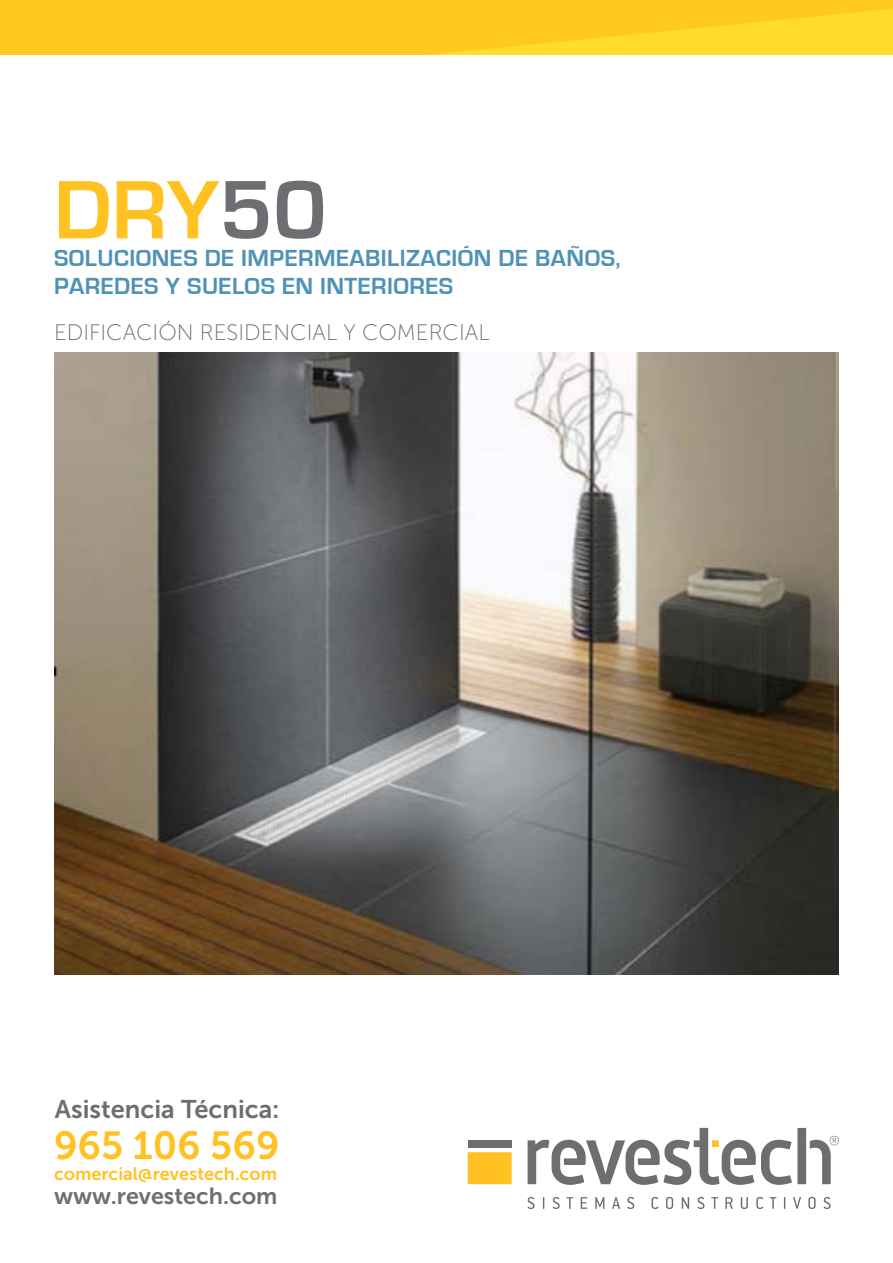
<style>
.page{position:relative;width:893px;height:1263px;background:#fff}
.page>*{position:absolute;margin:0;border:0;box-sizing:border-box;transform-origin:0 0}
.t1{font:700 85.8px "Eurostile";color:#ffc222}
.t2{font:700 85.8px "Eurostile";color:#6d6e71}
.t3{font:39px "Museo Sans 700";color:#ffc222}
.t4{font:25.5px "Museo Sans 700";color:#6d6e71}
.t5{font:700 24px/28.8px "Eurostile";letter-spacing:.02em;color:#5092b6}
.t6{font:23.25px "Museo Sans 700";color:#6d6e71}
.t7{font:22.35px "Museo Sans 100";color:#6d6e71}
.t8{font:18px "Museo Sans 700";color:#ffc222}
</style>
<div class="page">
<img style="left:55px;top:353px;width:784px;height:622px">
<svg style="left:0;top:0;width:893px;height:54px;background:#ffcd22"></svg>
<svg style="left:468px;top:1128px;width:371px;height:57px"></svg>
<svg style="left:527px;top:1197px;width:8px;height:12px"></svg>
<svg style="left:543px;top:1197px;width:1px;height:12px"></svg>
<svg style="left:553px;top:1197px;width:7px;height:12px"></svg>
<svg style="left:566px;top:1197px;width:7px;height:12px"></svg>
<svg style="left:581px;top:1197px;width:6px;height:12px"></svg>
<svg style="left:595px;top:1197px;width:9px;height:12px"></svg>
<svg style="left:612px;top:1197px;width:8px;height:12px"></svg>
<svg style="left:627px;top:1197px;width:7px;height:12px"></svg>
<svg style="left:652px;top:1197px;width:6px;height:12px"></svg>
<svg style="left:666px;top:1197px;width:7px;height:12px"></svg>
<svg style="left:682px;top:1197px;width:7px;height:12px"></svg>
<svg style="left:697px;top:1197px;width:7px;height:12px"></svg>
<svg style="left:711px;top:1197px;width:7px;height:12px"></svg>
<svg style="left:725px;top:1197px;width:8px;height:12px"></svg>
<svg style="left:741px;top:1197px;width:7px;height:12px"></svg>
<svg style="left:756px;top:1197px;width:7px;height:12px"></svg>
<svg style="left:770px;top:1197px;width:6px;height:12px"></svg>
<svg style="left:784px;top:1197px;width:1px;height:12px"></svg>
<svg style="left:793px;top:1197px;width:8px;height:12px"></svg>
<svg style="left:808px;top:1197px;width:8px;height:12px"></svg>
<svg style="left:824px;top:1197px;width:7px;height:12px"></svg>
<h1 class="t1" style="left:54px;top:163px;width:55px">DRY</h1>
<h1 class="t2" style="left:219px;top:163px;width:109px">50</h1>
<p class="t5" style="left:54px;top:244px;width:568px">SOLUCIONES DE IMPERMEABILIZACIÓN DE BAÑOS,<br>PAREDES Y SUELOS</p>
<p class="t5" style="left:282px;top:273px;width:158px">EN INTERIORES</p>
<p class="t7" style="left:54px;top:321px;width:437px">EDIFICACIÓN RESIDENCIAL Y COMERCIAL</p>
<p class="t4" style="left:55px;top:1095px;width:226px">Asistencia Técnica:</p>
<h2 class="t3" style="left:54px;top:1123px;width:227px">965 106 569</h2>
<p class="t8" style="left:54px;top:1164px;width:225px">comercial@revestech.com</p>
<p class="t6" style="left:54px;top:1183px;width:225px">www.revestech.com</p>
</div>
